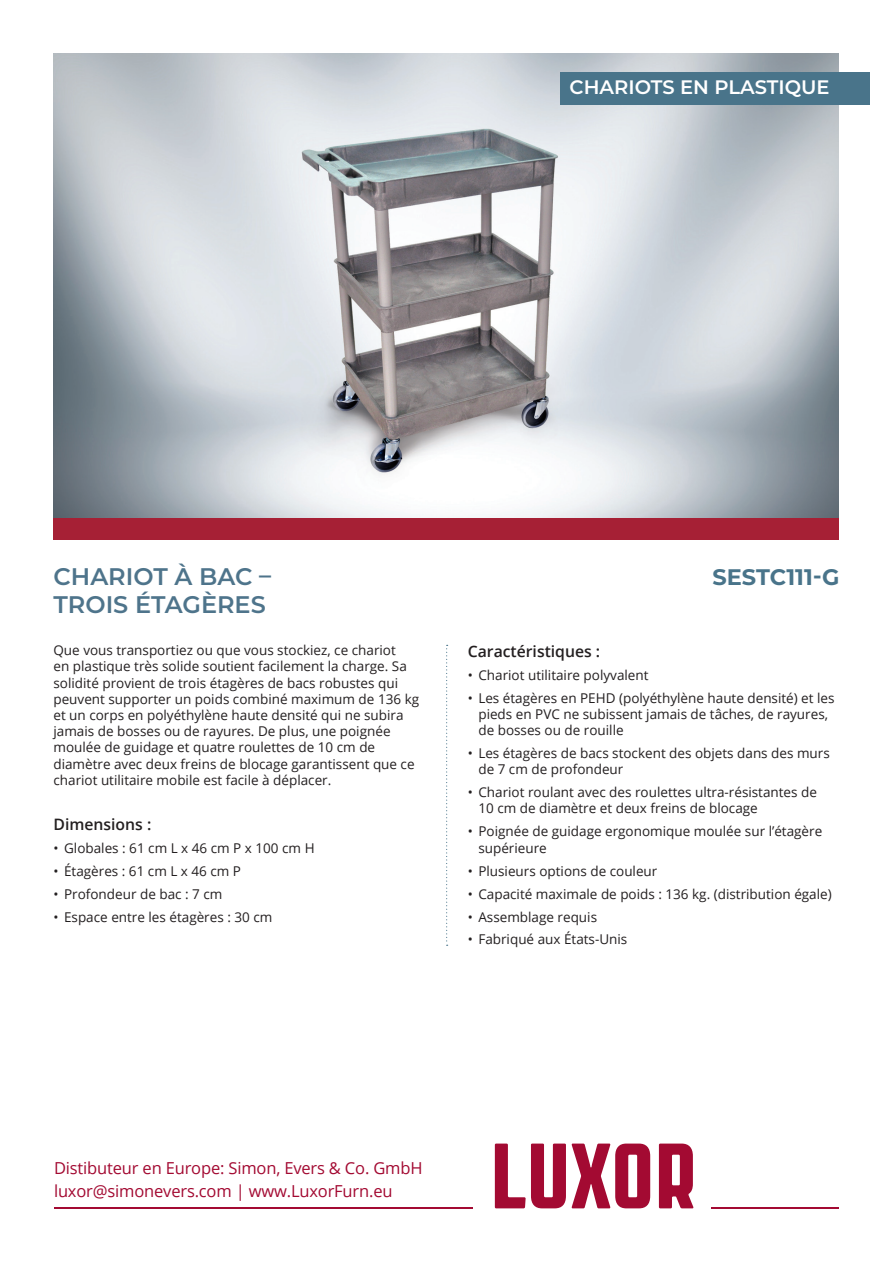
<style>
.page{position:relative;width:893px;height:1263px;background:#fff}
.page>*{position:absolute;margin:0;border:0;box-sizing:border-box;transform-origin:0 0}
.Paragraph_Style_3{font:600 24px "Montserrat";color:#4e748b}
.Cover_Headline_-_Col{font:700 22.5px "Montserrat";color:#49748a}
.Category_Bar_Headlin{font:600 19.5px "Montserrat";color:#fff}
.Footer_Contact_info{font:16.5px "Open Sans";letter-spacing:-.01em;color:#a30a32}
.Headers_above_Bul{font:600 15.75px "Open Sans";color:#231f20}
.Description_Text{font:13.5px/16.2px "Open Sans";color:#231f20}
</style>
<div class="page">
<img style="left:53px;top:54px;width:786px;height:464px">
<div style="left:53px;top:518px;width:786px;height:21px;background:#a62035"></div>
<div style="left:560px;top:72px;width:310px;height:33px;background:#49748a"></div>
<svg style="left:446px;top:645px;width:2px;height:301px"></svg>
<svg style="left:495px;top:1143px;width:155px;height:65px"></svg>
<svg style="left:659px;top:1143px;width:35px;height:65px"></svg>
<hr style="left:54px;top:1208px;width:419px;height:1px;background:#a30a32">
<hr style="left:711px;top:1208px;width:128px;height:1px;background:#a30a32">
<p class="Category_Bar_Headlin" style="left:570px;top:74px;width:262px">CHARIOTS EN PLASTIQUE</p>
<p class="Paragraph_Style_3" style="left:53px;top:559px;width:219px">CHARIOT À BAC –</p>
<p class="Paragraph_Style_3" style="left:53px;top:587px;width:214px">TROIS ÉTAGÈRES</p>
<p class="Description_Text" style="left:53px;top:642px;width:367px">Que vous transportiez ou que vous stockiez, ce chariot<br>en plastique très solide soutient facilement la charge. Sa solidité provient de trois étagères de bacs robustes qui peuvent supporter un poids combiné maximum de 136 kg et un corps en polyéthylène haute densité qui ne subira jamais de bosses ou de rayures. De plus, une poignée moulée de guidage et quatre roulettes de 10 cm de diamètre avec deux freins de blocage garantissent que ce chariot utilitaire mobile est facile à déplacer.</p>
<p class="Headers_above_Bul" style="left:53px;top:814px;width:99px">Dimensions :</p>
<p class="Description_Text" style="left:53px;top:840px;width:263px">• Globales : 61 cm L x 46 cm P x 100 cm H</p>
<p class="Description_Text" style="left:53px;top:863px;width:189px">• Étagères : 61 cm L x 46 cm P</p>
<p class="Description_Text" style="left:53px;top:886px;width:170px">• Profondeur de bac : 7 cm</p>
<p class="Description_Text" style="left:53px;top:909px;width:220px">• Espace entre les étagères : 30 cm</p>
<p class="Cover_Headline_-_Col" style="left:712px;top:561px;width:129px">SESTC111-G</p>
<p class="Headers_above_Bul" style="left:468px;top:640px;width:134px">Caractéristiques :</p>
<p class="Description_Text" style="left:468px;top:666px;width:182px">• Chariot utilitaire polyvalent</p>
<p class="Description_Text" style="left:478px;top:689px;width:358px;text-indent:-11px">• Les étagères en PEHD (polyéthylène haute densité) et les pieds en PVC ne subissent jamais de tâches, de rayures, de bosses ou de rouille</p>
<p class="Description_Text" style="left:478px;top:745px;width:353px;text-indent:-11px">• Les étagères de bacs stockent des objets dans des murs de 7 cm de profondeur</p>
<p class="Description_Text" style="left:478px;top:784px;width:340px;text-indent:-11px">• Chariot roulant avec des roulettes ultra-résistantes de<br>10 cm de diamètre et deux freins de blocage</p>
<p class="Description_Text" style="left:478px;top:823px;width:345px;text-indent:-11px">• Poignée de guidage ergonomique moulée sur l’étagère supérieure</p>
<p class="Description_Text" style="left:468px;top:862px;width:191px">• Plusieurs options de couleur</p>
<p class="Description_Text" style="left:468px;top:885px;width:366px">• Capacité maximale de poids : 136 kg. (distribution égale)</p>
<p class="Description_Text" style="left:468px;top:908px;width:131px">• Assemblage requis</p>
<p class="Description_Text" style="left:468px;top:931px;width:161px">• Fabriqué aux États-Unis</p>
<p class="Footer_Contact_info" style="left:54px;top:1157px;width:370px">Distibuteur en Europe: Simon, Evers &amp; Co. GmbH</p>
<p class="Footer_Contact_info" style="left:54px;top:1179px;width:340px">luxor@simonevers.com | www.LuxorFurn.eu</p>
</div>
